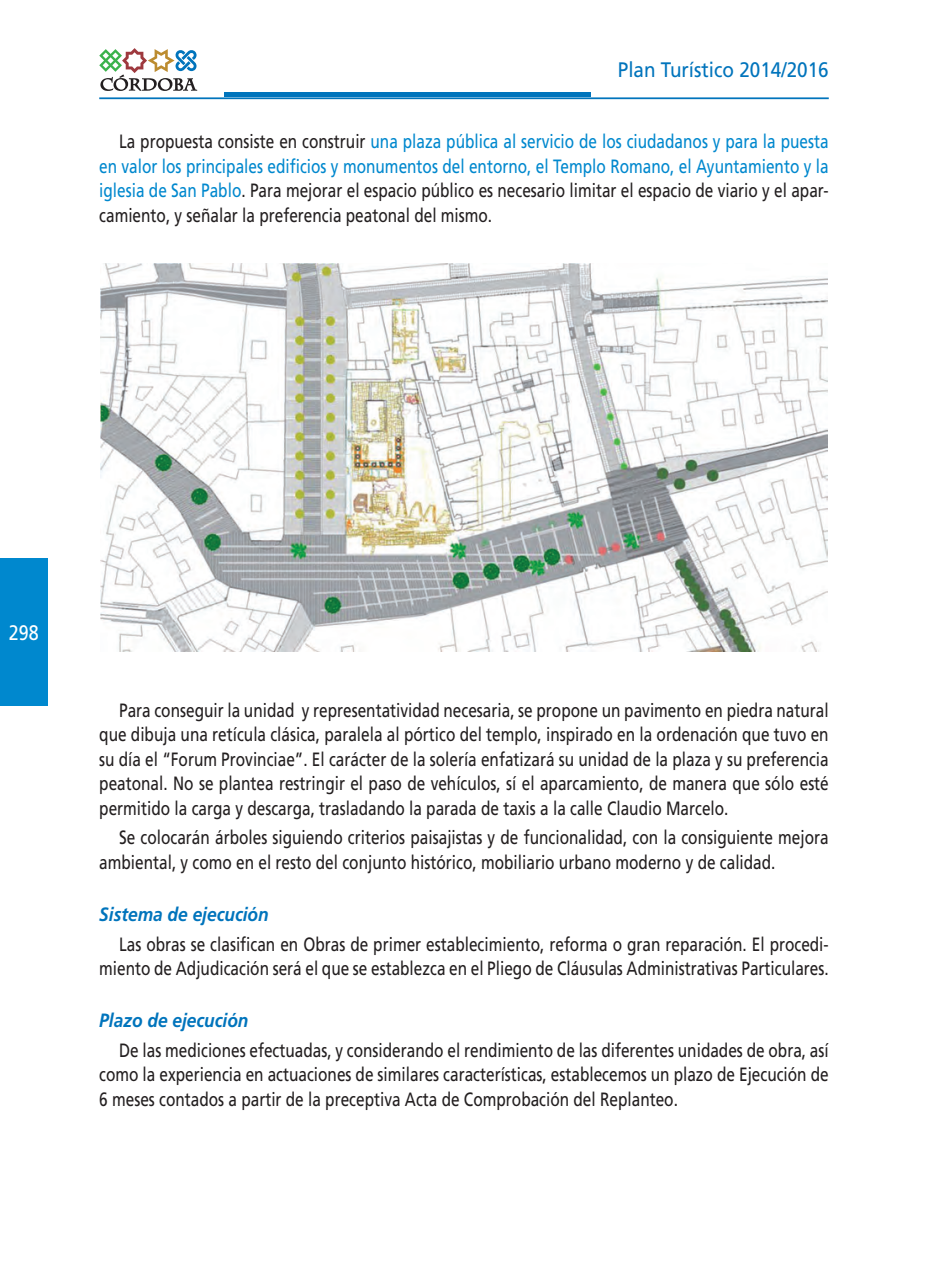
<style>
.page{position:relative;width:933px;height:1265px;background:#fff}
.page>*{position:absolute;margin:0;border:0;box-sizing:border-box;transform-origin:0 0}
.t1{font:21px "Frutiger LT Std";color:#0074bc;scale:.9 1}
.t2{font:21px "Frutiger LT Std";color:#fff;scale:.85 1}
.t3{font:19.25px/24.5px "Frutiger LT Std";color:#231f20;text-align:justify;scale:.8 1}
.t4{font:19.25px/24.5px "Frutiger LT Std";color:#0088ce;text-align:justify;scale:.8 1}
.t5{font:italic 700 19.25px "Frutiger LT Std";color:#0074bc;scale:.9 1}
.s1{color:#231f20}
</style>
<div class="page">
<div style="left:0;top:559px;width:47px;height:147px;background:#0088ce"></div>
<svg style="left:99px;top:48px;width:98px;height:43px"></svg>
<hr style="left:99px;top:97px;width:729px;height:2px;background:#0074bc">
<div style="left:225px;top:92px;width:366px;height:5px;background:#0074bc"></div>
<img style="left:100px;top:263px;width:727px;height:388px">
<p class="t1" style="left:618px;top:58px;width:236px">Plan Turístico 2014/2016</p>
<p class="t4" style="left:99px;top:130px;width:913px;text-indent:20px"><span class="s1">La propuesta consiste en construir</span> una plaza pública al servicio de los ciudadanos y para la puesta en valor los principales edificios y monumentos del entorno, el Templo Romano, el Ayuntamiento y la iglesia de San Pablo<span class="s1">. Para mejorar el espacio público es necesario limitar el espacio de viario y el apar&shy;camiento, y señalar la preferencia peatonal del mismo.</span></p>
<p class="t2" style="left:9px;top:621px;width:37px">298</p>
<p class="t3" style="left:99px;top:698px;width:913px;text-indent:20px">Para conseguir la unidad y representatividad necesaria, se propone un pavimento en piedra natural que dibuja una retícula clásica, paralela al pórtico del templo, inspirado en la ordenación que tuvo en su día el “Forum Provinciae”. El carácter de la solería enfatizará su unidad de la plaza y su preferencia peatonal. No se plantea restringir el paso de vehículos, sí el aparcamiento, de manera que sólo esté permitido la carga y descarga, trasladando la parada de taxis a la calle Claudio Marcelo.</p>
<p class="t3" style="left:99px;top:825px;width:913px;text-indent:20px">Se colocarán árboles siguiendo criterios paisajistas y de funcionalidad, con la consiguiente mejora ambiental, y como en el resto del conjunto histórico, mobiliario urbano moderno y de calidad.</p>
<p class="t5" style="left:99px;top:903px;width:190px">Sistema de ejecución</p>
<p class="t3" style="left:99px;top:932px;width:913px;text-align:right">Las obras se clasifican en Obras de primer establecimiento, reforma o gran reparación. El procedi&shy;miento de Adjudicación será el que se establezca en el Pliego de Cláusulas Administrativas Particulares.</p>
<p class="t5" style="left:99px;top:1009px;width:167px">Plazo de ejecución</p>
<p class="t3" style="left:99px;top:1038px;width:913px;text-indent:20px">De las mediciones efectuadas, y considerando el rendimiento de las diferentes unidades de obra, así como la experiencia en actuaciones de similares características, establecemos un plazo de Ejecución de 6 meses contados a partir de la preceptiva Acta de Comprobación del Replanteo.</p>
</div>
